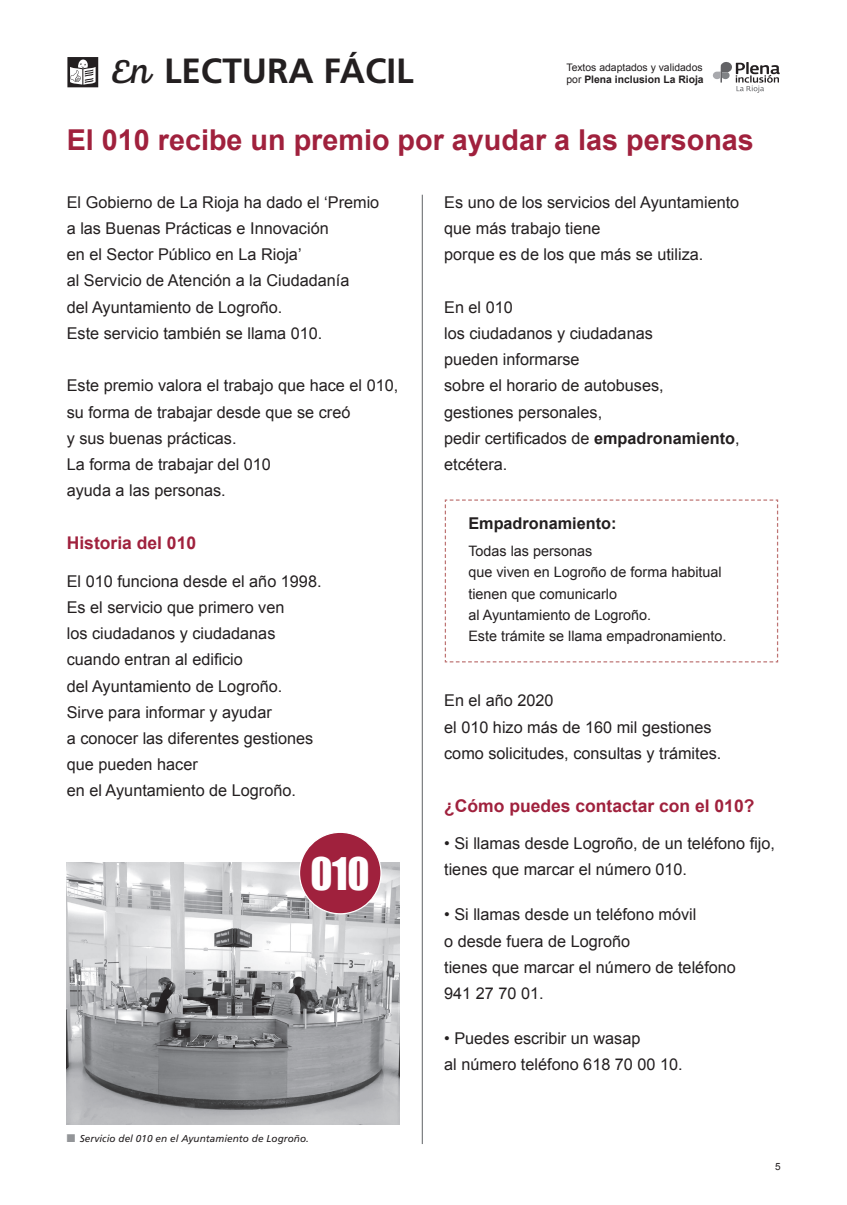
<style>
.page{position:relative;width:847px;height:1205px;background:#fff}
.page>*{position:absolute;margin:0;border:0;box-sizing:border-box;transform-origin:0 0}
.t1{font:41.25px "Impact";color:#fff}
.t2{font:700 35px "Frutiger LT Std";color:#231f20}
.t3{font:700 28.75px "Arial";color:#a0213d}
.t4{font:700 17.5px "Arial";color:#a0213d}
.t5{font:16.25px/26.2px "Arial";color:#231f20}
.t6{font:700 16.25px "Arial";color:#231f20}
.t7{font:14.38px/21.2px "Arial";color:#231f20}
.t8{font:10.38px/12px "Arial";color:#231f20}
.t9{font:italic 10px "Frutiger LT Std";letter-spacing:.005em;color:#231f20}
.t10{font:10px "Arial";color:#231f20}
.s1{font-family:"Alianza Script 500";font-weight:400}
.s2{font-weight:700}
.s3{color:#939598}
</style>
<div class="page">
<svg style="left:67px;top:57px;width:31px;height:30px"></svg>
<svg style="left:712px;top:62px;width:68px;height:31px"></svg>
<svg style="left:444px;top:499px;width:335px;height:164px"></svg>
<hr style="left:422px;top:195px;width:1px;height:949px;background:#808285">
<img style="left:67px;top:863px;width:333px;height:262px">
<div style="left:299px;top:832px;width:82px;height:82px;background:#a0213d;border-radius:50%"></div>
<div style="left:299px;top:832px;width:83px;height:82px;border:1px solid #fff;border-radius:50%"></div>
<h2 class="t2" style="left:112px;top:50px;width:303px"><span class="s1">En</span> LECTURA FÁCIL</h2>
<p class="t8" style="left:566px;top:61px;width:139px">Textos adaptados y validados por <span class="s2">Plena inclusion La Rioja</span></p>
<h3 class="t3" style="left:67px;top:121px;width:689px">El 010 recibe un premio por ayudar a las personas</h3>
<p class="t5" style="left:67px;top:189px;width:314px">El Gobierno de La Rioja ha dado el ‘Premio a las Buenas Prácticas e Innovación<br>en el Sector Público en La Rioja’<br>al Servicio de Atención a la Ciudadanía<br>del Ayuntamiento de Logroño.<br>Este servicio también se llama 010.</p>
<p class="t5" style="left:67px;top:373px;width:333px">Este premio valora el trabajo que hace el 010, su forma de trabajar desde que se creó<br>y sus buenas prácticas.<br>La forma de trabajar del 010<br>ayuda a las personas.</p>
<p class="t4" style="left:67px;top:531px;width:131px">Historia del 010</p>
<p class="t5" style="left:67px;top:568px;width:256px">El 010 funciona desde el año 1998.<br>Es el servicio que primero ven<br>los ciudadanos y ciudadanas cuando entran al edificio<br>del Ayuntamiento de Logroño.<br>Sirve para informar y ayudar<br>a conocer las diferentes gestiones que pueden hacer<br>en el Ayuntamiento de Logroño.</p>
<h1 class="t1" style="left:310px;top:841px;width:61px">010</h1>
<p class="t9" style="left:67px;top:1132px;width:244px"><span class="s3">■</span> Servicio del 010 en el Ayuntamiento de Logroño.</p>
<p class="t5" style="left:444px;top:189px;width:297px">Es uno de los servicios del Ayuntamiento que más trabajo tiene<br>porque es de los que más se utiliza.</p>
<p class="t5" style="left:444px;top:294px;width:297px">En el 010<br>los ciudadanos y ciudadanas<br>pueden informarse<br>sobre el horario de autobuses,<br>gestiones personales,<br>pedir certificados de <span class="s2">empadronamiento</span>, etcétera.</p>
<p class="t6" style="left:468px;top:512px;width:150px">Empadronamiento:</p>
<p class="t7" style="left:468px;top:541px;width:260px">Todas las personas<br>que viven en Logroño de forma habitual tienen que comunicarlo<br>al Ayuntamiento de Logroño.<br>Este trámite se llama empadronamiento.</p>
<p class="t5" style="left:444px;top:688px;width:279px">En el año 2020<br>el 010 hizo más de 160 mil gestiones como solicitudes, consultas y trámites.</p>
<p class="t4" style="left:444px;top:794px;width:312px">¿Cómo puedes contactar con el 010?</p>
<p class="t5" style="left:444px;top:830px;width:332px">• Si llamas desde Logroño, de un teléfono fijo, tienes que marcar el número 010.</p>
<p class="t5" style="left:444px;top:902px;width:293px">• Si llamas desde un teléfono móvil<br>o desde fuera de Logroño<br>tienes que marcar el número de teléfono<br>941 27 70 01.</p>
<p class="t5" style="left:444px;top:1025px;width:240px">• Puedes escribir un wasap<br>al número teléfono 618 70 00 10.</p>
<p class="t10" style="left:775px;top:1159px;width:7px">5</p>
</div>
